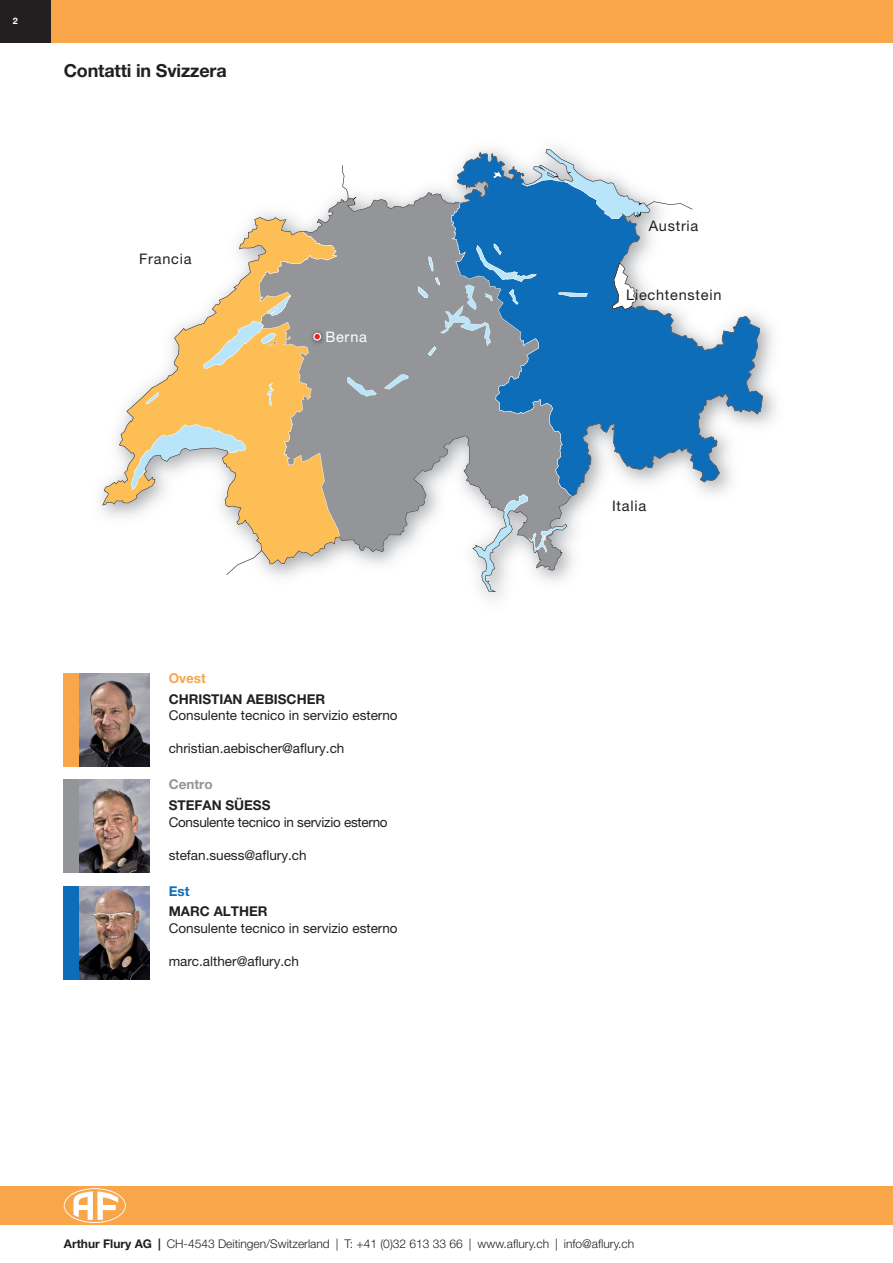
<style>
.page{position:relative;width:893px;height:1263px;background:#fff}
.page>*{position:absolute;margin:0;border:0;box-sizing:border-box;transform-origin:0 0}
.t1{font:700 18px "Helvetica Neue LT Pro";letter-spacing:-.01em;color:#231f20}
.t2{font:14.55px "Helvetica Neue";letter-spacing:.05em;color:#231f20}
.t3{font:14.55px "Helvetica Neue";letter-spacing:.05em;color:#fff}
.t4{font:13.5px "Helvetica Neue LT Pro";color:#231f20}
.t5{font:700 13.5px "Helvetica Neue LT Pro";color:#231f20}
.t6{font:13.5px "Helvetica Neue LT Pro";letter-spacing:-.02em;color:#231f20}
.t7{font:700 13.5px "Helvetica Neue LT Pro";color:#939598}
.t8{font:700 13.5px "Helvetica Neue LT Pro";color:#f9a64a}
.t9{font:700 13.5px "Helvetica Neue LT Pro";color:#0e6db8}
.t10{font:300 12px "Helvetica Neue LT Pro";color:#231f20}
.t11{font:700 9px "Helvetica Neue LT Pro";color:#fff}
.s1{font-weight:700}
</style>
<div class="page">
<div style="left:0;top:1186px;width:893px;height:39px;background:#f9a64a"></div>
<div style="left:51px;top:0;width:842px;height:43px;background:#f9a64a"></div>
<div style="left:0;top:0;width:51px;height:43px;background:#231f20"></div>
<svg style="left:64px;top:1188px;width:62px;height:35px"></svg>
<svg style="left:102px;top:149px;width:661px;height:443px"></svg>
<svg style="left:612px;top:262px;width:24px;height:48px"></svg>
<svg style="left:226px;top:550px;width:36px;height:25px"></svg>
<svg style="left:342px;top:165px;width:6px;height:35px"></svg>
<svg style="left:521px;top:149px;width:172px;height:70px"></svg>
<img style="left:309px;top:329px;width:19px;height:18px">
<svg style="left:313px;top:333px;width:8px;height:8px"></svg>
<svg style="left:315px;top:334px;width:5px;height:5px"></svg>
<div style="left:64px;top:886px;width:17px;height:93px;background:#0e6db8"></div>
<img style="left:79px;top:886px;width:70px;height:93px">
<div style="left:64px;top:673px;width:17px;height:93px;background:#f9a64a"></div>
<img style="left:79px;top:673px;width:70px;height:93px">
<div style="left:64px;top:780px;width:17px;height:93px;background:#939598"></div>
<img style="left:79px;top:780px;width:70px;height:93px">
<p class="t11" style="left:13px;top:16px;width:7px">2</p>
<h1 class="t1" style="left:64px;top:59px;width:164px">Contatti in Svizzera</h1>
<p class="t2" style="left:139px;top:251px;width:54px">Francia</p>
<p class="t3" style="left:325px;top:328px;width:43px">Berna</p>
<p class="t8" style="left:169px;top:670px;width:39px">Ovest</p>
<p class="t5" style="left:169px;top:690px;width:158px">CHRISTIAN AEBISCHER</p>
<p class="t4" style="left:169px;top:707px;width:231px">Consulente tecnico in servizio esterno</p>
<p class="t4" style="left:169px;top:740px;width:177px">christian.aebischer@aflury.ch</p>
<p class="t7" style="left:169px;top:776px;width:46px">Centro</p>
<p class="t5" style="left:169px;top:797px;width:103px">STEFAN SÜESS</p>
<p class="t6" style="left:169px;top:814px;width:221px">Consulente tecnico in servizio esterno</p>
<p class="t4" style="left:169px;top:847px;width:140px">stefan.suess@aflury.ch</p>
<p class="t9" style="left:169px;top:882px;width:22px">Est</p>
<p class="t5" style="left:169px;top:903px;width:100px">MARC ALTHER</p>
<p class="t4" style="left:169px;top:920px;width:231px">Consulente tecnico in servizio esterno</p>
<p class="t4" style="left:169px;top:953px;width:132px">marc.alther@aflury.ch</p>
<p class="t2" style="left:649px;top:218px;width:51px">Austria</p>
<p class="t2" style="left:626px;top:286px;width:97px">Liechtenstein</p>
<p class="t2" style="left:612px;top:497px;width:36px">Italia</p>
<p class="t10" style="left:64px;top:1236px;width:572px"><span class="s1">Arthur Flury AG |</span> CH-4543 Deitingen/Switzerland | T: +41 (0)32 613 33 66 | www.aflury.ch | info@aflury.ch</p>
</div>
